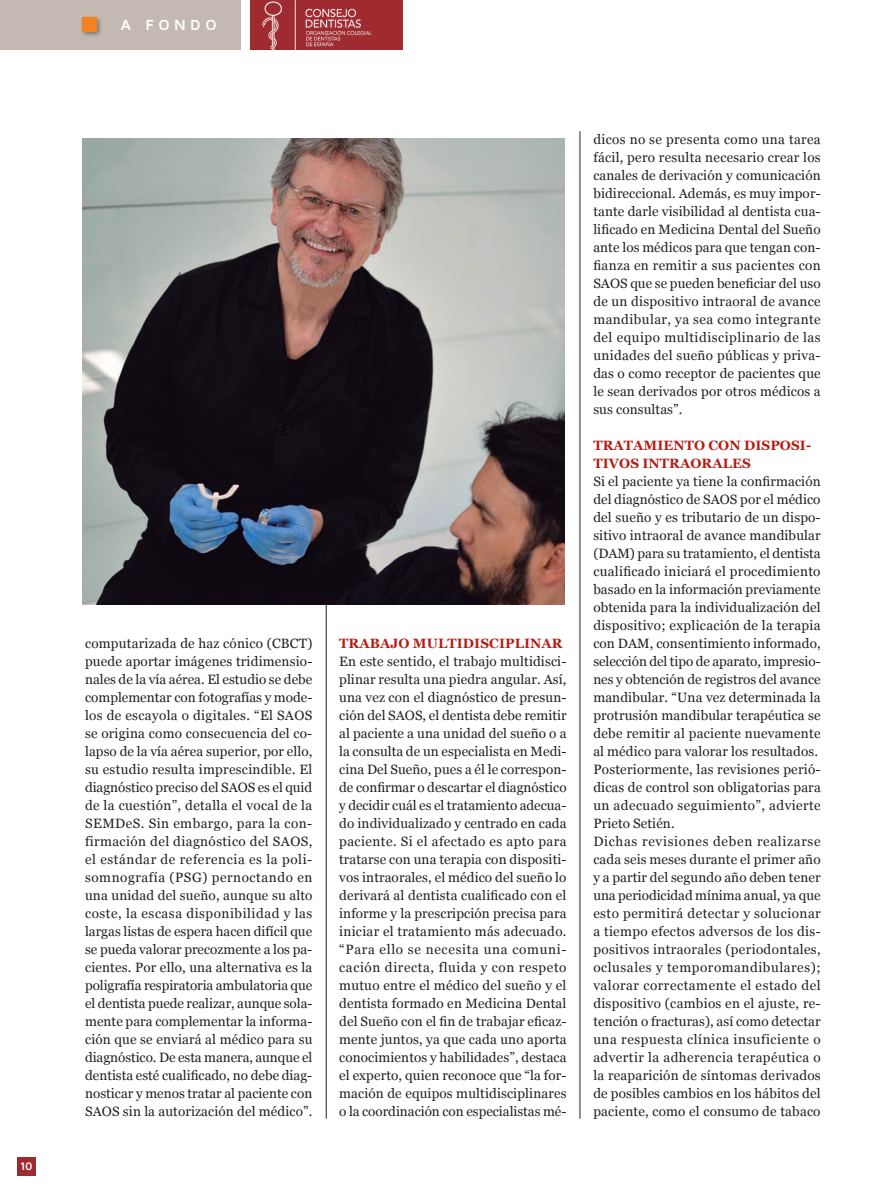
<style>
.page{position:relative;width:893px;height:1191px;background:#fff}
.page>*{position:absolute;margin:0;border:0;box-sizing:border-box;transform-origin:0 0}
.t1{font:700 15.15px "Maven Pro";letter-spacing:.29em;color:#fff}
.t2{font:13.5px/18px "Georgia";letter-spacing:.01em;color:#231f20;text-align:justify}
.t3{font:700 13.5px/18px "Georgia";letter-spacing:.005em;color:#b41d15}
.t4{font:700 11.4px "Maven Pro";color:#fff}
</style>
<div class="page">
<div style="left:17px;top:1157px;width:19px;height:19px;background:#9f2b30"></div>
<img style="left:250px;top:0;width:152px;height:49px">
<div style="left:0;top:0;width:240px;height:49px;background:#c4b8b2"></div>
<div style="left:80px;top:15px;width:24px;height:23px;background:#231f20;opacity:.5"></div>
<div style="left:83px;top:18px;width:14px;height:14px;background:#f58220"></div>
<hr style="left:580px;top:131px;width:1px;height:987px;background:#231f20">
<hr style="left:326px;top:494px;width:1px;height:624px;background:#231f20">
<img style="left:83px;top:139px;width:481px;height:465px">
<p class="t4" style="left:20px;top:1159px;width:14px">10</p>
<p class="t1" style="left:120px;top:15px;width:98px">A FONDO</p>
<p class="t2" style="left:85px;top:634px;width:229px">computarizada de haz cónico (CBCT) puede aportar imágenes tridimensio&shy;nales de la vía aérea. El estudio se debe complementar con fotografías y mode&shy;los de escayola o digitales. “El SAOS se origina como consecuencia del co&shy;lapso de la vía aérea superior, por ello, su estudio resulta imprescindible. El diagnóstico preciso del SAOS es el quid de la cuestión”, detalla el vocal de la SEMDeS. Sin embargo, para la con&shy;firmación del diagnóstico del SAOS, el estándar de referencia es la poli&shy;somnografía (PSG) pernoctando en una unidad del sueño, aunque su alto coste, la escasa disponibilidad y las largas listas de espera hacen difícil que se pueda valorar precozmente a los pa&shy;cientes. Por ello, una alternativa es la poligrafía respiratoria ambulatoria que el dentista puede realizar, aunque sola&shy;mente para complementar la informa&shy;ción que se enviará al médico para su diagnóstico. De esta manera, aunque el dentista esté cualificado, no debe diag&shy;nosticar y menos tratar al paciente con SAOS sin la autorización del médico”.</p>
<p class="t3" style="left:339px;top:633px;width:225px">TRABAJO MULTIDISCIPLINAR</p>
<p class="t2" style="left:339px;top:652px;width:229px">En este sentido, el trabajo multidisci&shy;plinar resulta una piedra angular. Así, una vez con el diagnóstico de presun&shy;ción del SAOS, el dentista debe remitir al paciente a una unidad del sueño o a la consulta de un especialista en Medi&shy;cina Del Sueño, pues a él le correspon&shy;de confirmar o descartar el diagnóstico y decidir cuál es el tratamiento adecua&shy;do individualizado y centrado en cada paciente. Si el afectado es apto para tratarse con una terapia con dispositi&shy;vos intraorales, el médico del sueño lo derivará al dentista cualificado con el informe y la prescripción precisa para iniciar el tratamiento más adecuado. “Para ello se necesita una comuni&shy;cación directa, fluida y con respeto mutuo entre el médico del sueño y el dentista formado en Medicina Dental del Sueño con el fin de trabajar eficaz&shy;mente juntos, ya que cada uno aporta conocimientos y habilidades”, destaca el experto, quien reconoce que “la for&shy;mación de equipos multidisciplinares o la coordinación con especialistas mé-</p>
<p class="t2" style="left:593px;top:130px;width:229px">dicos no se presenta como una tarea fácil, pero resulta necesario crear los canales de derivación y comunicación bidireccional. Además, es muy impor&shy;tante darle visibilidad al dentista cua&shy;lificado en Medicina Dental del Sueño ante los médicos para que tengan con&shy;fianza en remitir a sus pacientes con SAOS que se pueden beneficiar del uso de un dispositivo intraoral de avance mandibular, ya sea como integrante del equipo multidisciplinario de las unidades del sueño públicas y priva&shy;das o como receptor de pacientes que le sean derivados por otros médicos a sus consultas”.</p>
<p class="t3" style="left:593px;top:436px;width:219px">TRATAMIENTO CON DISPOSI-<br>TIVOS INTRAORALES</p>
<p class="t2" style="left:593px;top:472px;width:229px;text-align:left">Si el paciente ya tiene la confirmación del diagnóstico de SAOS por el médico del sueño y es tributario de un dispo&shy;sitivo intraoral de avance mandibular (DAM) para su tratamiento, el dentista cualificado iniciará el procedimiento basado en la información previamente obtenida para la individualización del dispositivo; explicación de la terapia con DAM, consentimiento informado, selección del tipo de aparato, impresio&shy;nes y obtención de registros del avance mandibular. “Una vez determinada la protrusión mandibular terapéutica se debe remitir al paciente nuevamente al médico para valorar los resultados.<br>Posteriormente, las revisiones perió&shy;dicas de control son obligatorias para un adecuado seguimiento”, advierte Prieto Setién.<br>Dichas revisiones deben realizarse cada seis meses durante el primer año y a partir del segundo año deben tener una periodicidad mínima anual, ya que esto permitirá detectar y solucionar a tiempo efectos adversos de los dis&shy;positivos intraorales (periodontales, oclusales y temporomandibulares); valorar correctamente el estado del dispositivo (cambios en el ajuste, re&shy;tención o fracturas), así como detectar una respuesta clínica insuficiente o advertir la adherencia terapéutica o la reaparición de síntomas derivados de posibles cambios en los hábitos del paciente, como el consumo de tabaco</p>
</div>
